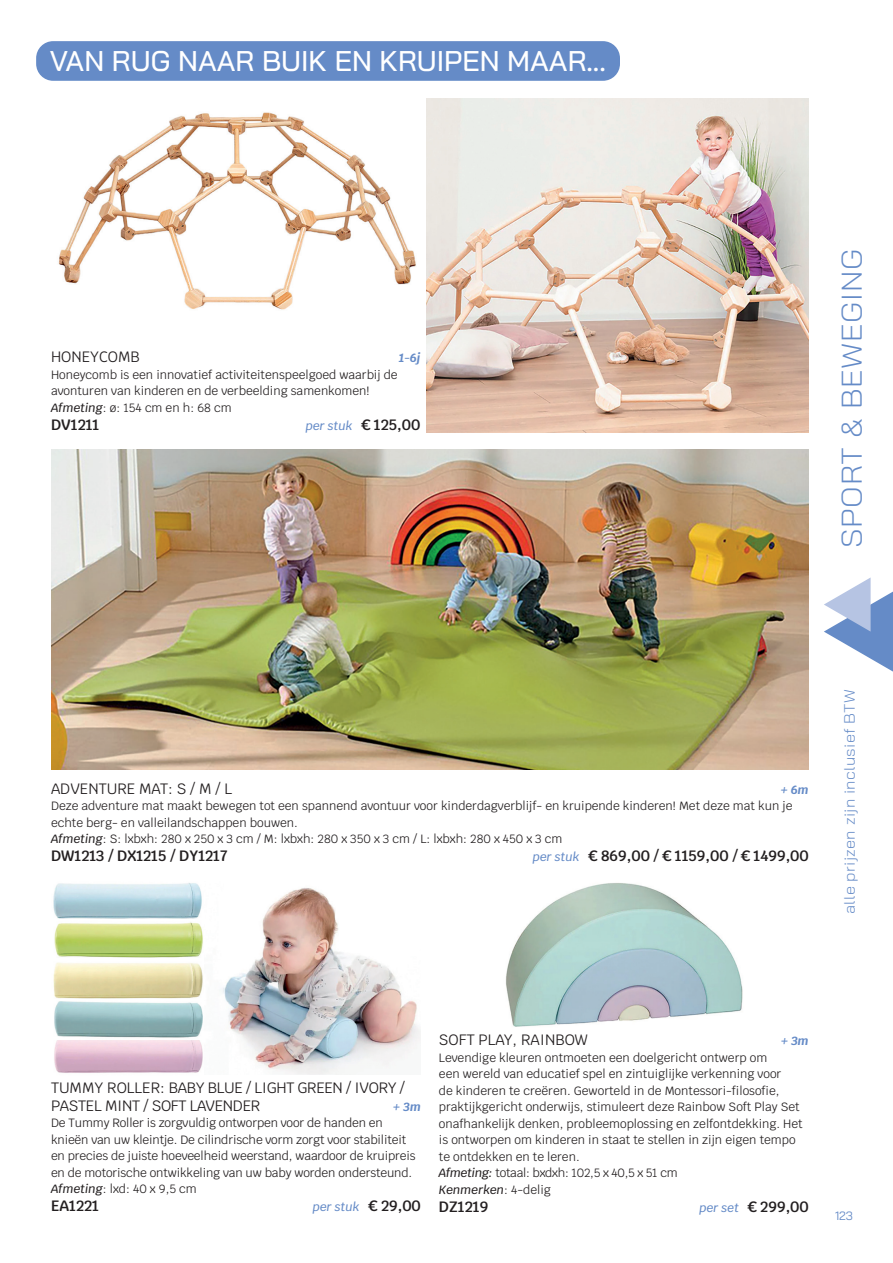
<style>
.page{position:relative;width:893px;height:1263px;background:#fff}
.page>*{position:absolute;margin:0;border:0;box-sizing:border-box;transform-origin:0 0}
.t1{font:500 28.5px "Bai Jamjuree";color:#fff}
.t2{font:300 28.5px "Bai Jamjuree";letter-spacing:.02em;color:#658bc7;scale:1.1 1}
.t3{font:600 15px "Krub";color:#231f20}
.t4{font:15px "Krub";letter-spacing:-.02em;color:#231f20}
.t5{font:15px "Krub";color:#231f20}
.t6{font:300 15px "Bai Jamjuree";letter-spacing:.02em;color:#658bc7;scale:1.1 1}
.t7{font:12px/16.5px "Krub";color:#231f20}
.t8{font:12px "Krub";letter-spacing:-.02em;color:#231f20}
.t9{font:italic 500 12px "Krub";color:#658bc7}
.t10{font:italic 500 12px "Krub";color:#231f20}
.t11{font:italic 700 12px "Krub";color:#658bc7}
.t12{font:12px "Bai Jamjuree";color:#658bc7}
.s1{font-weight:500;font-style:italic}
.s2{font-weight:600;font-style:normal;font-size:15px;color:#231f20}
.s3{font-weight:500;font-style:italic;font-size:12px;color:#658bc7}
.s4{font-weight:400;font-style:normal}
</style>
<div class="page">
<svg style="left:824px;top:577px;width:69px;height:95px"></svg>
<img style="left:54px;top:1040px;width:149px;height:33px">
<div style="left:36px;top:41px;width:584px;height:40px;background:#658bc7;border-radius:17px"></div>
<img style="left:58px;top:112px;width:358px;height:198px">
<img style="left:427px;top:99px;width:382px;height:334px">
<img style="left:53px;top:883px;width:150px;height:155px">
<img style="left:222px;top:888px;width:199px;height:186px">
<img style="left:506px;top:883px;width:237px;height:144px">
<img style="left:51px;top:450px;width:758px;height:320px">
<p class="t1" style="left:50px;top:45px;width:557px">VAN RUG NAAR BUIK EN KRUIPEN MAAR...</p>
<p class="t5" style="left:51px;top:344px;width:90px">HONEYCOMB</p>
<p class="t11" style="left:399px;top:351px;width:23px">1-6j</p>
<p class="t7" style="left:51px;top:366px;width:348px">Honeycomb is een innovatief activiteitenspeelgoed waarbij de avonturen van kinderen en de verbeelding samenkomen!</p>
<p class="t7" style="left:51px;top:399px;width:182px"><span class="s1">Afmeting</span>: ø: 154 cm en h: 68 cm</p>
<p class="t3" style="left:51px;top:416px;width:50px">DV1211</p>
<p class="t9" style="left:306px;top:419px;width:116px">per stuk <span class="s2">€ 125,00</span></p>
<h1 class="t2" style="left:828px;top:548px;width:273px;rotate:-90deg">SPORT &amp; BEWEGING</h1>
<p class="t5" style="left:51px;top:776px;width:183px">ADVENTURE MAT: S / M / L</p>
<p class="t11" style="left:781px;top:783px;width:30px">+ 6m</p>
<p class="t7" style="left:51px;top:798px;width:743px">Deze adventure mat maakt bewegen tot een spannend avontuur voor kinderdagverblijf- en kruipende kinderen! Met deze mat kun je echte berg- en valleilandschappen bouwen.</p>
<p class="t7" style="left:51px;top:831px;width:513px"><span class="s1">Afmeting</span>: S: lxbxh: 280 x 250 x 3 cm / M: lxbxh: 280 x 350 x 3 cm / L: lxbxh: 280 x 450 x 3 cm</p>
<p class="t3" style="left:51px;top:847px;width:178px">DW1213 / DX1215 / DY1217</p>
<p class="t3" style="left:533px;top:847px;width:277px"><span class="s3">per stuk</span> € 869,00 / € 1159,00 / € 1499,00</p>
<p class="t6" style="left:837px;top:914px;width:206px;rotate:-90deg">alle prijzen zijn inclusief BTW</p>
<p class="t4" style="left:51px;top:1075px;width:355px">TUMMY ROLLER: BABY BLUE / LIGHT GREEN / IVORY /</p>
<p class="t4" style="left:51px;top:1093px;width:211px">PASTEL MINT / SOFT LAVENDER</p>
<p class="t11" style="left:393px;top:1100px;width:29px">+ 3m</p>
<p class="t7" style="left:51px;top:1115px;width:366px">De Tummy Roller is zorgvuldig ontworpen voor de handen en knieën van uw kleintje. De cilindrische vorm zorgt voor stabiliteit en precies de juiste hoeveelheid weerstand, waardoor de kruipreis en de motorische ontwikkeling van uw baby worden ondersteund.</p>
<p class="t7" style="left:51px;top:1181px;width:147px"><span class="s1">Afmeting</span>: lxd: 40 x 9,5 cm</p>
<p class="t3" style="left:51px;top:1197px;width:49px">EA1221</p>
<p class="t9" style="left:313px;top:1200px;width:110px">per stuk <span class="s2">€ 29,00</span></p>
<p class="t5" style="left:439px;top:1027px;width:150px">SOFT PLAY, RAINBOW</p>
<p class="t11" style="left:781px;top:1034px;width:29px">+ 3m</p>
<p class="t7" style="left:439px;top:1049px;width:365px">Levendige kleuren ontmoeten een doelgericht ontwerp om<br>een wereld van educatief spel en zintuiglijke verkenning voor<br>de kinderen te creëren. Geworteld in de Montessori-filosofie, praktijkgericht onderwijs, stimuleert deze Rainbow Soft Play Set onafhankelijk denken, probleemoplossing en zelfontdekking. Het is ontworpen om kinderen in staat te stellen in zijn eigen tempo te ontdekken en te leren.</p>
<p class="t8" style="left:439px;top:1163px;width:240px"><span class="s1">Afmeting:</span> totaal: bxdxh: 102,5 x 40,5 x 51 cm</p>
<p class="t10" style="left:439px;top:1182px;width:113px">Kenmerken<span class="s4">: 4-delig</span></p>
<p class="t3" style="left:439px;top:1198px;width:51px">DZ1219</p>
<p class="t3" style="left:700px;top:1198px;width:111px"><span class="s3">per set</span> € 299,00</p>
<p class="t12" style="left:835px;top:1205px;width:19px">123</p>
</div>
